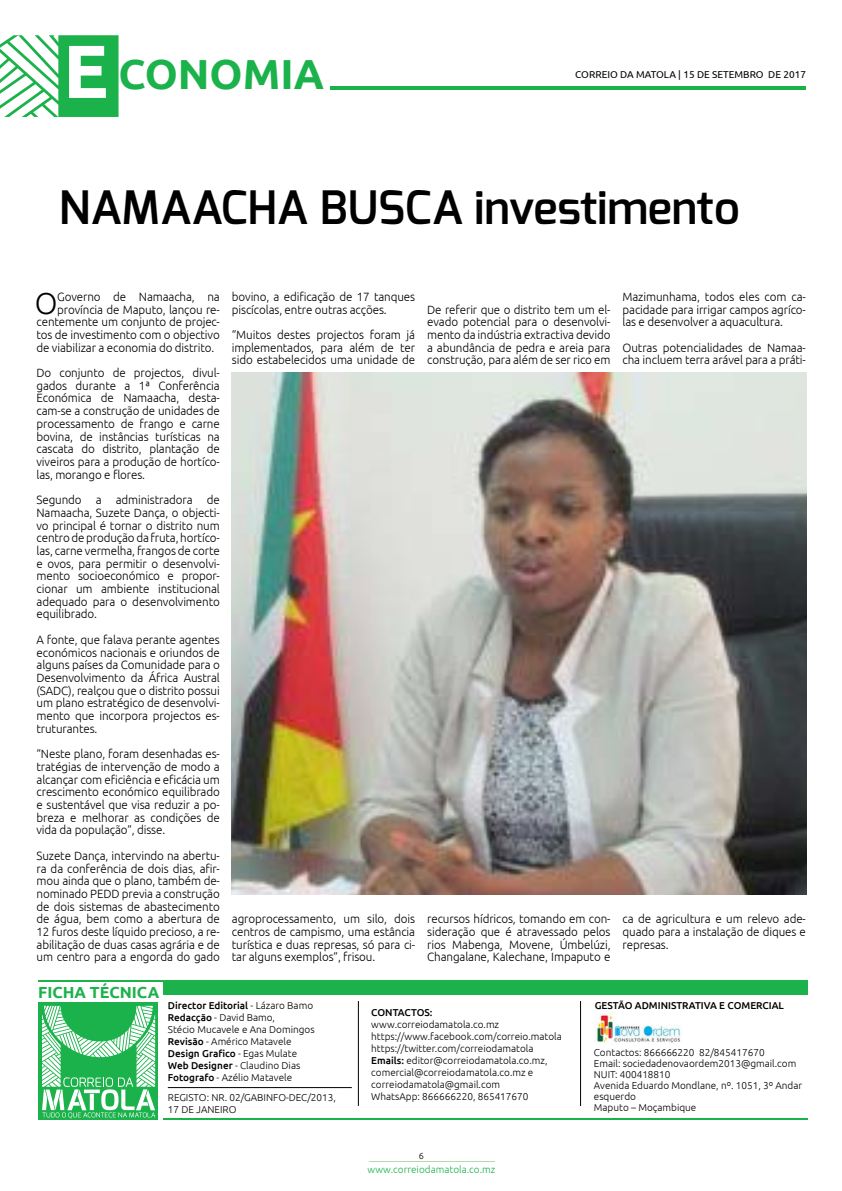
<style>
.page{position:relative;width:842px;height:1191px;background:#fff}
.page>*{position:absolute;margin:0;border:0;box-sizing:border-box;transform-origin:0 0}
.t1{font:600 46px "Exo";color:#000}
.t2{font:700 42px "Ubuntu";color:#1bb24b}
.t3{font:300 30.3px "Ubuntu";color:#000}
.t4{font:700 16px "Ubuntu";color:#1bb24b}
.t5{font:300 12px/12.7px "Ubuntu";letter-spacing:-.01em;color:#000;text-align:justify}
.t6{font:300 10px/12px "Ubuntu";color:#000}
.t7{font:500 10px "Ubuntu";color:#000}
.t8{font:10px "Ubuntu";color:#000}
.t9{font:300 10px "Ubuntu";color:#1bb24b}
.t10{font:300 9px "Ubuntu";color:#000}
.s1{font-size:75px;color:#fff}
.s2{font-weight:500}
</style>
<div class="page">
<svg style="left:0;top:35px;width:119px;height:82px"></svg>
<hr style="left:369px;top:1161px;width:126px;height:1px;background:#b4dbb0">
<hr style="left:331px;top:86px;width:475px;height:4px;background:#1bb24b">
<div style="left:163px;top:982px;width:645px;height:12px;background:#1bb24b"></div>
<hr style="left:163px;top:1118px;width:645px;height:2px;background:#1bb24b">
<hr style="left:38px;top:980px;width:770px;height:2px;background:#1bb24b">
<hr style="left:358px;top:1001px;width:1px;height:105px;background:#000">
<hr style="left:580px;top:1001px;width:1px;height:105px;background:#000">
<div style="left:38px;top:1002px;width:120px;height:118px;background:#1bb24b"></div>
<svg style="left:42px;top:1005px;width:113px;height:113px"></svg>
<svg style="left:90px;top:1093px;width:4px;height:17px"></svg>
<img style="left:595px;top:1013px;width:86px;height:30px">
<hr style="left:168px;top:1087px;width:184px;height:1px;background:#000">
<img style="left:231px;top:373px;width:575px;height:521px">
<h2 class="t2" style="left:63px;top:49px;width:262px"><span class="s1">E</span> CONOMIA</h2>
<p class="t8" style="left:575px;top:69px;width:232px">CORREIO DA MATOLA | 15 DE SETEMBRO DE 2017</p>
<h1 class="t1" style="left:59px;top:178px;width:682px">NAMAACHA BUSCA investimento</h1>
<h3 class="t3" style="left:35px;top:284px;width:24px">O</h3>
<p class="t5" style="left:57px;top:290px;width:164px">Governo de Namaacha, na</p>
<p class="t5" style="left:57px;top:302px;width:164px">província de Maputo, lançou re-</p>
<p class="t5" style="left:37px;top:315px;width:185px">centemente um conjunto de projec-</p>
<p class="t5" style="left:37px;top:328px;width:185px">tos de investimento com o objectivo</p>
<p class="t5" style="left:37px;top:341px;width:179px">de viabilizar a economia do distrito.</p>
<p class="t5" style="left:37px;top:366px;width:185px">Do conjunto de projectos, divul&shy;gados durante a 1ª Conferência Económica de Namaacha, desta&shy;cam-se a construção de unidades de processamento de frango e carne bovina, de instâncias turísticas na cascata do distrito, plantação de viveiros para a produção de hortíco&shy;las, morango e flores.</p>
<p class="t5" style="left:37px;top:493px;width:185px">Segundo a administradora de Namaacha, Suzete Dança, o objecti&shy;vo principal é tornar o distrito num centro de produção da fruta, hortíco&shy;las, carne vermelha, frangos de corte e ovos, para permitir o desenvolvi&shy;mento socioeconómico e propor&shy;cionar um ambiente institucional adequado para o desenvolvimento equilibrado.</p>
<p class="t5" style="left:37px;top:633px;width:185px">A fonte, que falava perante agentes económicos nacionais e oriundos de alguns países da Comunidade para o Desenvolvimento da África Austral (SADC), realçou que o distrito possui um plano estratégico de desenvolvi&shy;mento que incorpora projectos es&shy;truturantes.</p>
<p class="t5" style="left:37px;top:747px;width:185px">“Neste plano, foram desenhadas es&shy;tratégias de intervenção de modo a alcançar com eficiência e eficácia um crescimento económico equilibrado e sustentável que visa reduzir a po&shy;breza e melhorar as condições de vida da população”, disse.</p>
<p class="t5" style="left:37px;top:849px;width:185px">Suzete Dança, intervindo na abertu&shy;ra da conferência de dois dias, afir&shy;mou ainda que o plano, também de&shy;nominado PEDD previa a construção de dois sistemas de abastecimento de água, bem como a abertura de 12 furos deste líquido precioso, a re&shy;abilitação de duas casas agrária e de um centro para a engorda do gado</p>
<p class="t5" style="left:232px;top:290px;width:185px">bovino, a edificação de 17 tanques piscícolas, entre outras acções.</p>
<p class="t5" style="left:232px;top:328px;width:185px">“Muitos destes projectos foram já implementados, para além de ter sido estabelecidos uma unidade de</p>
<p class="t5" style="left:427px;top:302px;width:185px">De referir que o distrito tem um el&shy;evado potencial para o desenvolvi&shy;mento da indústria extractiva devido a abundância de pedra e areia para construção, para além de ser rico em</p>
<p class="t5" style="left:232px;top:912px;width:185px">agroprocessamento, um silo, dois centros de campismo, uma estância turística e duas represas, só para ci&shy;tar alguns exemplos”, frisou.</p>
<p class="t5" style="left:427px;top:912px;width:185px">recursos hídricos, tomando em con&shy;sideração que é atravessado pelos rios Mabenga, Movene, Úmbelúzi, Changalane, Kalechane, Impaputo e</p>
<p class="t5" style="left:622px;top:290px;width:185px">Mazimunhama, todos eles com ca&shy;pacidade para irrigar campos agríco&shy;las e desenvolver a aquacultura.</p>
<p class="t5" style="left:622px;top:341px;width:185px">Outras potencialidades de Namaa&shy;cha incluem terra arável para a práti-</p>
<p class="t5" style="left:622px;top:912px;width:185px">ca de agricultura e um relevo ade&shy;quado para a instalação de diques e represas.</p>
<h3 class="t4" style="left:38px;top:983px;width:123px">FICHA TÉCNICA</h3>
<p class="t6" style="left:168px;top:999px;width:148px"><span class="s2">Director Editorial</span> - Lázaro Bamo<br><span class="s2">Redacção</span> - David Bamo,<br>Stécio Mucavele e Ana Domingos<br><span class="s2">Revisão</span> - Américo Matavele<br><span class="s2">Design Grafico</span> - Egas Mulate<br><span class="s2">Web Designer</span> - Claudino Dias<br><span class="s2">Fotografo</span> - Azélio Matavele</p>
<p class="t7" style="left:595px;top:999px;width:191px">GESTÃO ADMINISTRATIVA E COMERCIAL</p>
<p class="t6" style="left:168px;top:1091px;width:170px">REGISTO: NR. 02/GABINFO-DEC/2013,<br>17 DE JANEIRO</p>
<p class="t7" style="left:371px;top:1006px;width:63px">CONTACTOS:</p>
<p class="t6" style="left:371px;top:1018px;width:192px">www.correiodamatola.co.mz https://www.facebook.com/correio.matola https://twitter.com/correiodamatola <span class="s2">Emails:</span> editor@correiodamatola.co.mz, comercial@correiodamatola.co.mz e correiodamatola@gmail.com<br>WhatsApp: 866666220, 865417670</p>
<p class="t6" style="left:594px;top:1047px;width:210px;line-height:11px">Contactos: 866666220 82/845417670<br>Email: sociedadenovaordem2013@gmail.com<br>NUIT: 400418810<br>Avenida Eduardo Mondlane, nº. 1051, 3º Andar esquerdo<br>Maputo – Moçambique</p>
<p class="t10" style="left:419px;top:1150px;width:7px">6</p>
<p class="t9" style="left:367px;top:1163px;width:129px">www.correiodamatola.co.mz</p>
</div>
